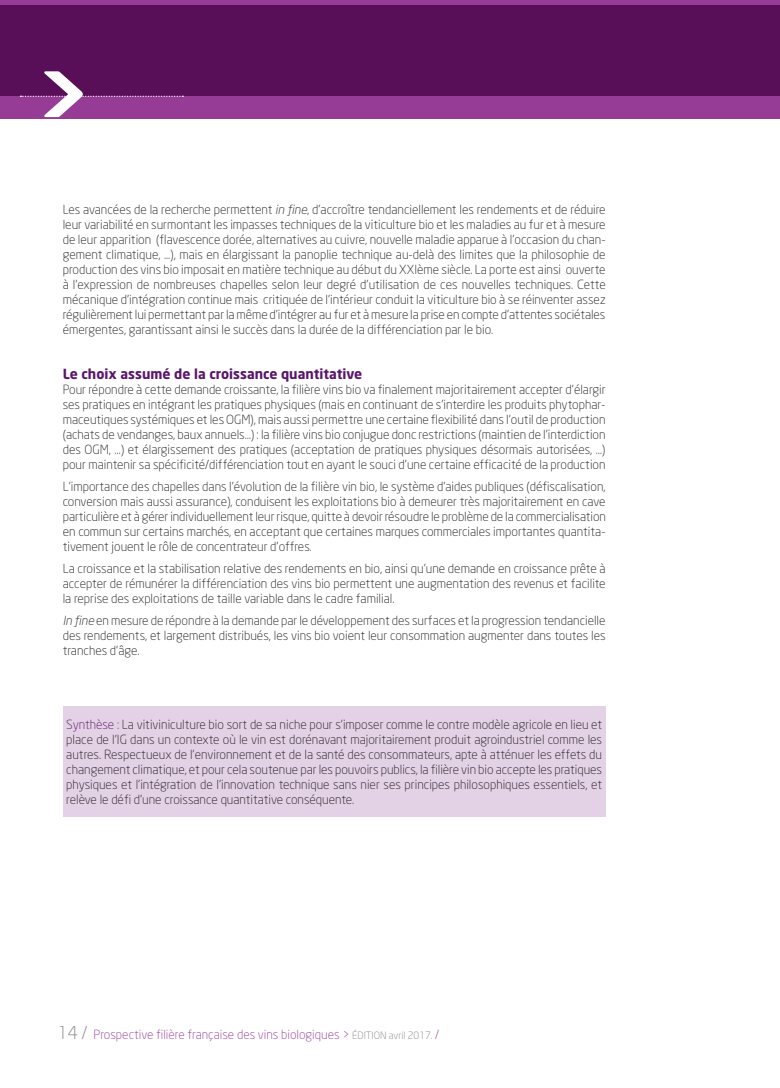
<style>
.page{position:relative;width:780px;height:1088px;background:#fff}
.page>*{position:absolute;margin:0;border:0;box-sizing:border-box;transform-origin:0 0}
.t1{font:700 90px "Neo Sans";color:#fff}
.TITRE1{font:700 13.75px "Neo Sans";color:#5a166b}
.TEXTE{font:300 12.5px/15px "Neo Sans";color:#231f20;text-align:justify}
.ENCADRE{font:300 12.5px/15px "Neo Sans";color:#231f20;text-align:justify}
.t2{font:300 12.5px "Neo Sans";color:#973c96}
.s1{font-style:italic}
.s2{color:#5c1764}
.s3{font-size:17.5px;color:#808285}
.s4{font-size:10px;color:#808285}
</style>
<div class="page">
<div style="left:0;top:0;width:780px;height:96px;background:#973c96"></div>
<svg style="left:0;top:5px;width:780px;height:113px;background:#641663"></svg>
<svg style="left:20px;top:96px;width:163px;height:1px"></svg>
<div style="left:63px;top:706px;width:542px;height:111px;background:#e3d1e6"></div>
<h1 class="t1" style="left:35px;top:38px;width:60px">&gt;</h1>
<p class="TEXTE" style="left:63px;top:202px;width:544px">Les avancées de la recherche permettent <span class="s1">in fine</span>, d’accroître tendanciellement les rendements et de réduire leur variabilité en surmontant les impasses techniques de la viticulture bio et les maladies au fur et à mesure de leur apparition (flavescence dorée, alternatives au cuivre, nouvelle maladie apparue à l’occasion du chan&shy;gement climatique, ...), mais en élargissant la panoplie technique au-delà des limites que la philosophie de production des vins bio imposait en matière technique au début du XXIème siècle. La porte est ainsi ouverte à l’expression de nombreuses chapelles selon leur degré d’utilisation de ces nouvelles techniques. Cette mécanique d’intégration continue mais critiquée de l’intérieur conduit la viticulture bio à se réinventer assez régulièrement lui permettant par la même d’intégrer au fur et à mesure la prise en compte d’attentes sociétales émergentes, garantissant ainsi le succès dans la durée de la différenciation par le bio.</p>
<p class="TITRE1" style="left:63px;top:365px;width:301px">Le choix assumé de la croissance quantitative</p>
<p class="TEXTE" style="left:63px;top:382px;width:544px">Pour répondre à cette demande croissante, la filière vins bio va finalement majoritairement accepter d’élargir ses pratiques en intégrant les pratiques physiques (mais en continuant de s’interdire les produits phytophar&shy;maceutiques systémiques et les OGM), mais aussi permettre une certaine flexibilité dans l’outil de production (achats de vendanges, baux annuels…) : la filière vins bio conjugue donc restrictions (maintien de l’interdiction des OGM, …) et élargissement des pratiques (acceptation de pratiques physiques désormais autorisées, …) pour maintenir sa spécificité/différenciation tout en ayant le souci d’une certaine efficacité de la production</p>
<p class="TEXTE" style="left:63px;top:479px;width:544px">L’importance des chapelles dans l’évolution de la filière vin bio, le système d’aides publiques (défiscalisation, conversion mais aussi assurance), conduisent les exploitations bio à demeurer très majoritairement en cave particulière et à gérer individuellement leur risque, quitte à devoir résoudre le problème de la commercialisation en commun sur certains marchés, en acceptant que certaines marques commerciales importantes quantita&shy;tivement jouent le rôle de concentrateur d’offres.</p>
<p class="TEXTE" style="left:63px;top:561px;width:544px">La croissance et la stabilisation relative des rendements en bio, ainsi qu’une demande en croissance prête à accepter de rémunérer la différenciation des vins bio permettent une augmentation des revenus et facilite la reprise des exploitations de taille variable dans le cadre familial.</p>
<p class="TEXTE" style="left:63px;top:613px;width:544px"><span class="s1">In fine</span> en mesure de répondre à la demande par le développement des surfaces et la progression tendancielle des rendements, et largement distribués, les vins bio voient leur consommation augmenter dans toutes les tranches d’âge.</p>
<p class="ENCADRE" style="left:66px;top:717px;width:537px"><span class="s2">Synthèse :</span> La vitiviniculture bio sort de sa niche pour s’imposer comme le contre modèle agricole en lieu et place de l’IG dans un contexte où le vin est dorénavant majoritairement produit agroindustriel comme les autres. Respectueux de l’environnement et de la santé des consommateurs, apte à atténuer les effets du changement climatique, et pour cela soutenue par les pouvoirs publics, la filière vin bio accepte les pratiques physiques et l’intégration de l’innovation technique sans nier ses principes philosophiques essentiels, et relève le défi d’une croissance quantitative conséquente.</p>
<p class="t2" style="left:58px;top:1027px;width:383px"><span class="s3">14 /</span> Prospective filière française des vins biologiques &gt; <span class="s4">ÉDITION avril 2017.</span> /</p>
</div>
